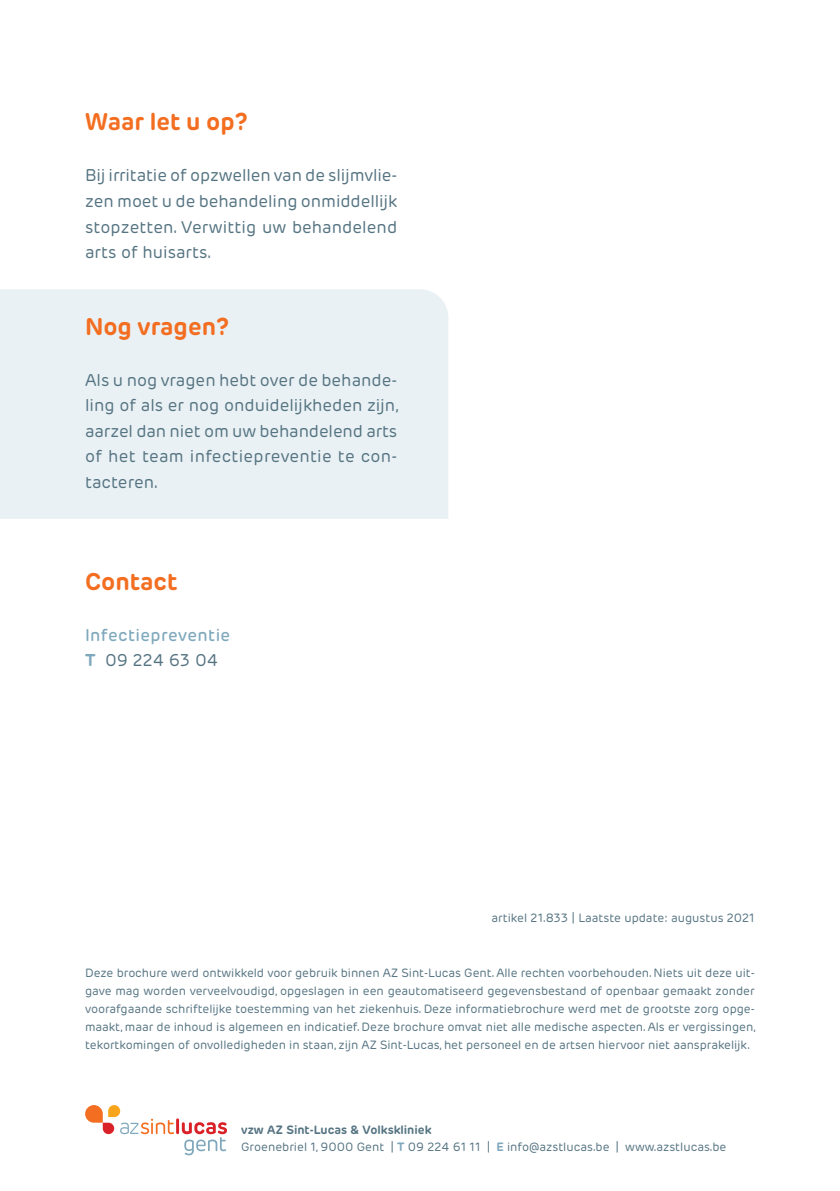
<style>
.page{position:relative;width:840px;height:1191px;background:#fff}
.page>*{position:absolute;margin:0;border:0;box-sizing:border-box;transform-origin:0 0}
.TITEL_N2{font:700 24px "Rubrik New";color:#f36e21}
.BROODTEKST{font:17px/25.6px "Rubrik New";letter-spacing:.005em;color:#557482;text-align:justify}
.TITEL_N4{font:500 17px "Rubrik New";letter-spacing:.02em;color:#7fa8bc}
.DISCLAIMER{font:12px/18px "Rubrik New";color:#557482}
.s1{font-weight:700;color:#7fa8bc}
.s2{font-weight:700}
</style>
<div class="page">
<div style="left:103px;top:1122px;width:11px;height:12px;background:#da2128;border-radius:6px"></div>
<div style="left:108px;top:1105px;width:12px;height:12px;background:#f9a51b;border-radius:6px"></div>
<div style="left:85px;top:1105px;width:18px;height:17px;background:#f36e21;border-radius:9px"></div>
<svg style="left:120px;top:1118px;width:54px;height:16px"></svg>
<hr style="left:176px;top:1118px;width:3px;height:16px;background:#da2128;border-radius:2px">
<svg style="left:182px;top:1122px;width:45px;height:33px"></svg>
<div style="left:0;top:289px;width:448px;height:230px;background:#eaf1f4"></div>
<p class="TITEL_N2" style="left:85px;top:107px;width:164px">Waar let u op?</p>
<p class="BROODTEKST" style="left:85px;top:163px;width:313px">Bij irritatie of opzwellen van de slijmvlie&shy;zen moet u de behandeling onmiddellijk stopzetten. Verwittig uw behandelend arts of huisarts.</p>
<p class="TITEL_N2" style="left:85px;top:311px;width:146px">Nog vragen?</p>
<p class="BROODTEKST" style="left:85px;top:367px;width:315px">Als u nog vragen hebt over de behande&shy;ling of als er nog onduidelijkheden zijn, aarzel dan niet om uw behandelend arts of het team infectiepreventie te con&shy;tacteren.</p>
<p class="TITEL_N2" style="left:85px;top:566px;width:94px">Contact</p>
<p class="TITEL_N4" style="left:85px;top:624px;width:147px">Infectiepreventie</p>
<p class="BROODTEKST" style="left:85px;top:648px;width:134px"><span class="s1">T</span> 09 224 63 04</p>
<p class="DISCLAIMER" style="left:491px;top:908px;width:265px">artikel 21.833 | Laatste update: augustus 2021</p>
<p class="DISCLAIMER" style="left:85px;top:964px;width:672px;text-align:justify">Deze brochure werd ontwikkeld voor gebruik binnen AZ Sint-Lucas Gent. Alle rechten voorbehouden. Niets uit deze uit&shy;gave mag worden verveelvoudigd, opgeslagen in een geautomatiseerd gegevensbestand of openbaar gemaakt zonder voorafgaande schriftelijke toestemming van het ziekenhuis. Deze informatiebrochure werd met de grootste zorg opge&shy;maakt, maar de inhoud is algemeen en indicatief. Deze brochure omvat niet alle medische aspecten. Als er vergissingen, tekortkomingen of onvolledigheden in staan, zijn AZ Sint-Lucas, het personeel en de artsen hiervoor niet aansprakelijk.</p>
<p class="DISCLAIMER" style="left:241px;top:1121px;width:486px;line-height:17.4px"><span class="s2">vzw AZ Sint-Lucas &amp; Volkskliniek<br></span>Groenebriel 1, 9000 Gent | <span class="s1">T</span> 09 224 61 11 | <span class="s1">E</span> info@azstlucas.be | www.azstlucas.be</p>
</div>
